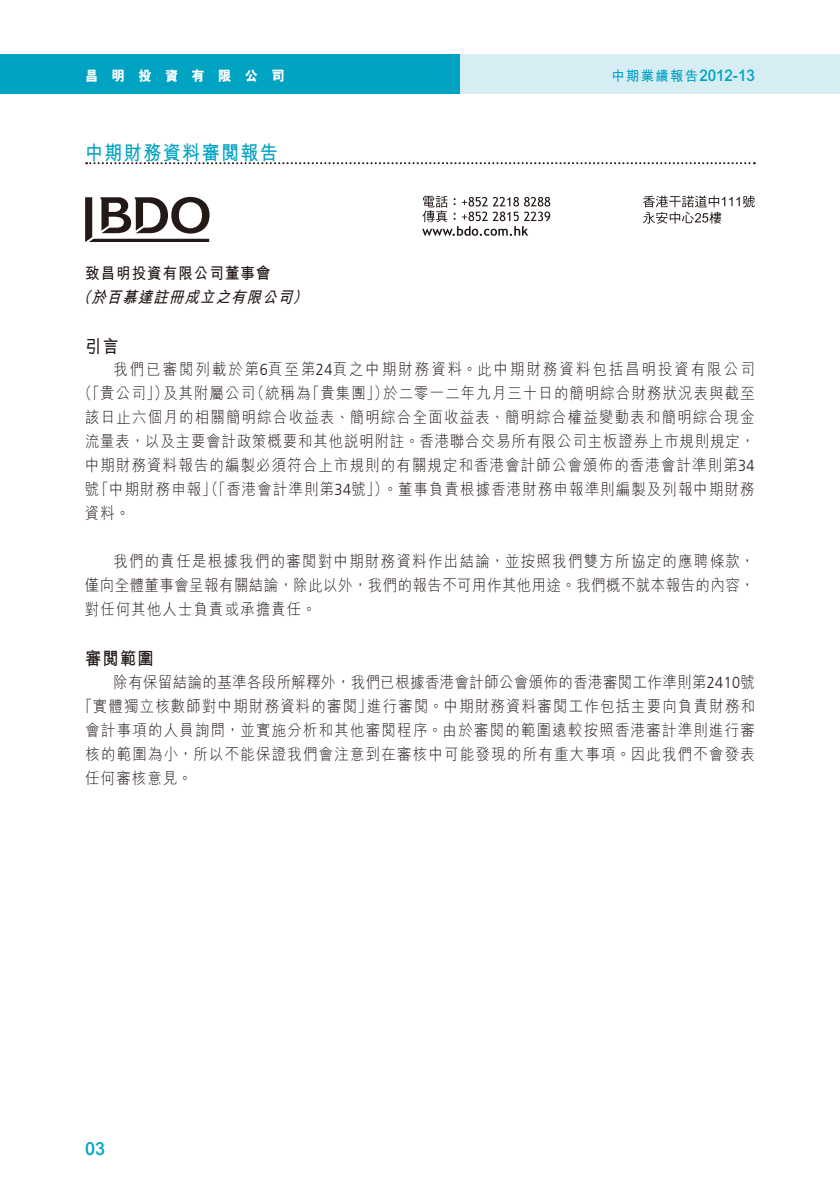
<style>
.page{position:relative;width:840px;height:1191px;background:#fff}
.page>*{position:absolute;margin:0;border:0;box-sizing:border-box;transform-origin:0 0}
.t1{font:700 20px "M Hei HK";letter-spacing:.08em;color:#00a3c2;scale:.9 1}
.t2{font:700 18px "M Hei HK";letter-spacing:.08em;color:#231916;scale:.9 1}
.t3{font:500 18px "Arial MT Std";color:#00a3c2}
.t4{font:300 16px/24px "M Hei HK";letter-spacing:.08em;color:#231916;scale:.9 1}
.t5{font:300 16px/24px "M Hei HK";letter-spacing:.03em;color:#231916;text-align:right;scale:.9 1}
.t6{font:300 16px/24px "M Hei HK";letter-spacing:.14em;color:#231916;text-align:right;scale:.9 1}
.t7{font:italic 700 16px "M Hei HK";color:#231916;scale:.9 1}
.t8{font:700 16px "M Hei HK";letter-spacing:.08em;color:#231916;scale:.9 1}
.t9{font:500 16px "Arial MT Std";color:#00a3c2;scale:.95 1}
.t10{font:800 14px "M Hei HK";letter-spacing:1em;color:#fff;scale:.95 1}
.t11{font:700 14px "M Hei HK";letter-spacing:.1em;color:#00a3c2;scale:.95 1}
.s1{font-family:"Frutiger LT Std"}
</style>
<div class="page">
<div style="left:459px;top:54px;width:380px;height:40px;background:#d7edf4"></div>
<div style="left:0;top:54px;width:459px;height:40px;background:#00a3c2"></div>
<svg style="left:86px;top:162px;width:668px;height:2px"></svg>
<svg style="left:85px;top:197px;width:124px;height:44px"></svg>
<svg style="left:642px;top:195px;width:112px;height:29px"></svg>
<svg style="left:422px;top:196px;width:128px;height:40px"></svg>
<p class="t10" style="left:85px;top:67px;width:211px">昌明投資有限公司</p>
<p class="t1" style="left:85px;top:138px;width:216px">中期財務資料審閱報告</p>
<p class="t8" style="left:85px;top:262px;width:207px">致昌明投資有限公司董事會</p>
<p class="t11" style="left:611px;top:66px;width:93px">中期業績報告</p>
<p class="t9" style="left:699px;top:66px;width:60px">2012-13</p>
<p class="t7" style="left:91px;top:286px;width:231px">於百慕達註冊成立之有限公司</p>
<p class="t7" style="left:76px;top:286px;width:24px">（</p>
<p class="t2" style="left:85px;top:333px;width:39px">引言</p>
<p class="t6" style="left:113px;top:357px;width:713px">我們已審閱列載於第<span class="s1">6</span>頁至第<span class="s1">24</span>頁之中期財務資料。此中期財務資料包括昌明投資有限公司於二零一二年九月三十日的簡明綜合財務狀況表與截至</p>
<p class="t7" style="left:292px;top:286px;width:24px">(</p>
<p class="t4" style="left:85px;top:381px;width:745px;text-indent:-7px">（「貴公司」）<br>該日止六個月的相關簡明綜合收益表、簡明綜合全面收益表、簡明綜合權益變動表和簡明綜合現金流量表，以及主要會計政策概要和其他說明附註。香港聯合交易所有限公司主板證券上市規則規定，中期財務資料報告的編製必須符合上市規則的有關規定和香港會計師公會頒佈的香港會計準則第<span class="s1">34</span>「號 中期財務申報」（「香港會計準則第<span class="s1">34</span>號」）。董事負責根據香港財務申報準則編製及列報中期財務資料。</p>
<p class="t4" style="left:85px;top:549px;width:745px;text-align:justify;text-indent:28px">我們的責任是根據我們的審閱對中期財務資料作出結論，並按照我們雙方所協定的應聘條款，僅向全體董事會呈報有關結論，除此以外，我們的報告不可用作其他用途。我們概不就本報告的內容，對任何其他人士負責或承擔責任。</p>
<p class="t2" style="left:85px;top:645px;width:78px">審閱範圍</p>
<p class="t5" style="left:113px;top:669px;width:714px">除有保留結論的基準各段所解釋外，我們已根據香港會計師公會頒佈的香港審閱工作準則第<span class="s1">2410</span>號進行審閱。中期財務資料審閱工作包括主要向負責財務和</p>
<p class="t4" style="left:250px;top:381px;width:68px">（統稱為</p>
<p class="t4" style="left:305px;top:381px;width:93px">「貴集團」）</p>
<p class="t4" style="left:163px;top:381px;width:104px">及其附屬公司</p>
<p class="t4" style="left:85px;top:693px;width:745px;text-indent:-7px">「實體獨立核數師對中期財務資料的審閱」<br>會計事項的人員詢問，並實施分析和其他審閱程序。由於審閱的範圍遠較按照香港審計準則進行審核的範圍為小，所以不能保證我們會注意到在審核中可能發現的所有重大事項。因此我們不會發表任何審核意見。</p>
<p class="t3" style="left:85px;top:1138px;width:21px">03</p>
</div>
